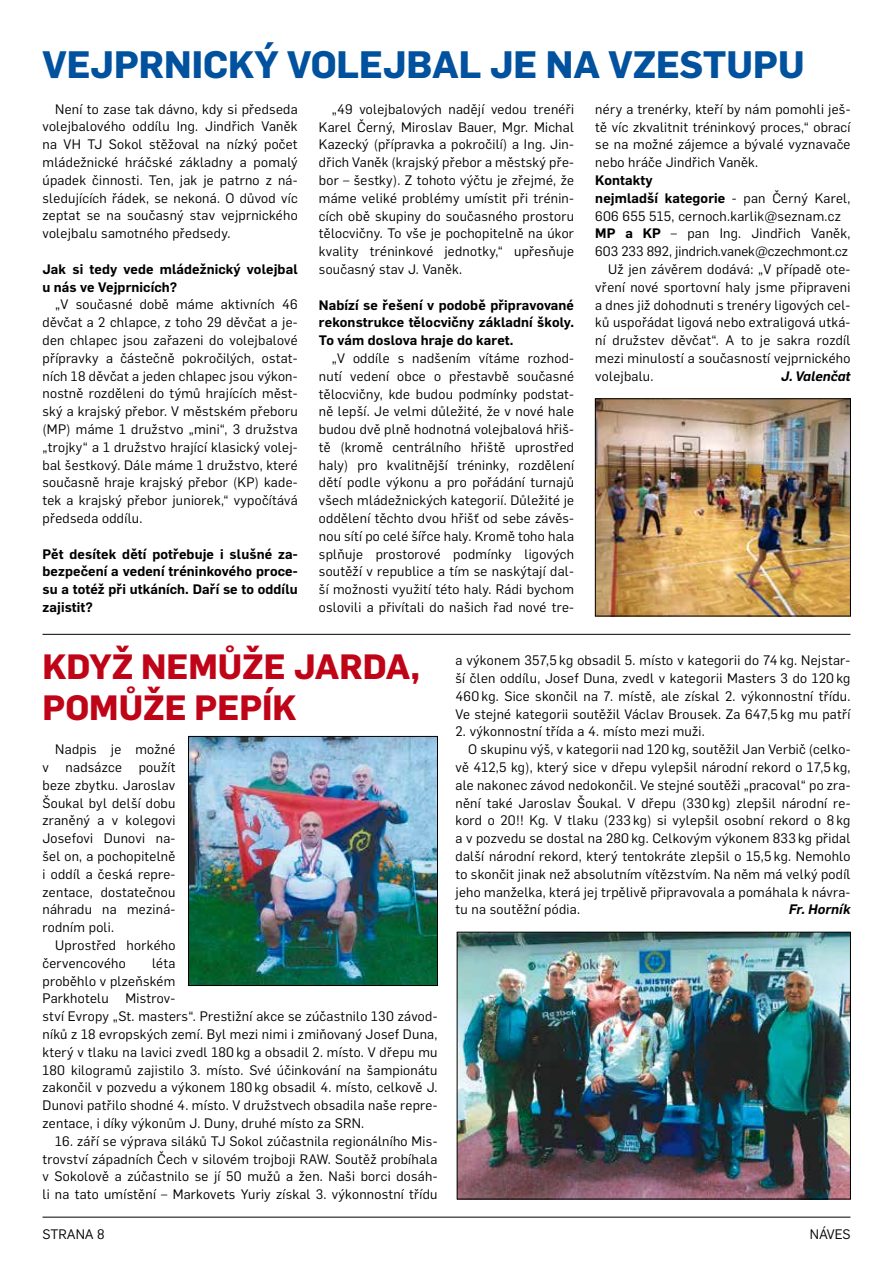
<style>
.page{position:relative;width:893px;height:1263px;background:#fff}
.page>*{position:absolute;margin:0;border:0;box-sizing:border-box;transform-origin:0 0}
.t1{font:700 37.5px "Flama";color:#00519e}
.t2{font:700 34.5px/41.4px "Flama";color:#c00418}
.t3{font:13.5px/17.9px "Flama";letter-spacing:.02em;color:#000;text-align:justify}
.t4{font:600 13.5px/17.9px "Flama";letter-spacing:.01em;color:#000;text-align:justify}
.t5{font:13.5px "Flama";color:#000}
.t6{font:italic 600 13.5px "Flama";color:#000}
.s1{font-weight:400}
.s2{font-weight:600}
</style>
<div class="page">
<hr style="left:43px;top:1217px;width:807px;height:1px;background:#000">
<img style="left:597px;top:400px;width:252px;height:214px">
<div style="left:595px;top:398px;width:256px;height:218px;border:1px solid #000"></div>
<hr style="left:43px;top:634px;width:807px;height:1px;background:#000">
<img style="left:190px;top:738px;width:246px;height:246px">
<div style="left:188px;top:736px;width:250px;height:250px;border:1px solid #000"></div>
<img style="left:459px;top:934px;width:390px;height:263px">
<div style="left:457px;top:932px;width:394px;height:267px;border:1px solid #000"></div>
<h1 class="t1" style="left:43px;top:38px;width:764px">VEJPRNICKÝ VOLEJBAL JE NA VZESTUPU</h1>
<p class="t3" style="left:43px;top:99px;width:257px;text-indent:13px">Není to zase tak dávno, kdy si předseda volejbalového oddílu Ing. Jindřich Vaněk na VH TJ Sokol stěžoval na nízký počet mládežnické hráčské základny a pomalý úpadek činnosti. Ten, jak je patrno z ná&shy;sledujících řádek, se nekoná. O důvod víc zeptat se na současný stav vejprnického volejbalu samotného předsedy.</p>
<p class="t4" style="left:43px;top:259px;width:257px">Jak si tedy vede mládežnický volejbal u nás ve Vejprnicích?</p>
<p class="t3" style="left:43px;top:295px;width:257px;text-indent:13px">„V současné době máme aktivních 46 děvčat a 2 chlapce, z toho 29 děvčat a je&shy;den chlapec jsou zařazeni do volejbalové přípravky a částečně pokročilých, ostat&shy;ních 18 děvčat a jeden chlapec jsou výkon&shy;nostně rozděleni do týmů hrajících měst&shy;ský a krajský přebor. V městském přeboru (MP) máme 1 družstvo „mini“, 3 družstva „trojky“ a 1 družstvo hrající klasický volej&shy;bal šestkový. Dále máme 1 družstvo, které současně hraje krajský přebor (KP) kade&shy;tek a krajský přebor juniorek,“ vypočítává předseda oddílu.</p>
<p class="t4" style="left:43px;top:544px;width:257px">Pět desítek dětí potřebuje i slušné za&shy;bezpečení a vedení tréninkového proce&shy;su a totéž při utkáních. Daří se to oddílu zajistit?</p>
<p class="t3" style="left:319px;top:99px;width:257px;text-indent:13px">„49 volejbalových nadějí vedou trenéři Karel Černý, Miroslav Bauer, Mgr. Michal Kazecký (přípravka a pokročilí) a Ing. Jin&shy;dřich Vaněk (krajský přebor a městský pře&shy;bor – šestky). Z tohoto výčtu je zřejmé, že máme veliké problémy umístit při trénin&shy;cích obě skupiny do současného prostoru tělocvičny. To vše je pochopitelně na úkor kvality tréninkové jednotky,“ upřesňuje současný stav J. Vaněk.</p>
<p class="t4" style="left:319px;top:295px;width:257px">Nabízí se řešení v podobě připravované rekonstrukce tělocvičny základní školy.<br>To vám doslova hraje do karet.</p>
<p class="t3" style="left:319px;top:348px;width:257px;text-indent:13px">„V oddíle s nadšením vítáme rozhod&shy;nutí vedení obce o přestavbě současné tělocvičny, kde budou podmínky podstat&shy;ně lepší. Je velmi důležité, že v nové hale budou dvě plně hodnotná volejbalová hřiš&shy;tě (kromě centrálního hřiště uprostřed haly) pro kvalitnější tréninky, rozdělení dětí podle výkonu a pro pořádání turnajů všech mládežnických kategorií. Důležité je oddělení těchto dvou hřišť od sebe závěs&shy;nou sítí po celé šířce haly. Kromě toho hala splňuje prostorové podmínky ligových soutěží v republice a tím se naskýtají dal&shy;ší možnosti využití této haly. Rádi bychom oslovili a přivítali do našich řad nové tre-</p>
<p class="t3" style="left:595px;top:99px;width:257px">néry a trenérky, kteří by nám pomohli ješ&shy;tě víc zkvalitnit tréninkový proces,“ obrací se na možné zájemce a bývalé vyznavače nebo hráče Jindřich Vaněk.</p>
<p class="t4" style="left:595px;top:170px;width:59px">Kontakty</p>
<p class="t4" style="left:595px;top:188px;width:257px">nejmladší kategorie <span class="s1">- pan Černý Karel,</span></p>
<p class="t3" style="left:595px;top:206px;width:247px">606 655 515, cernoch.karlik@seznam.cz</p>
<p class="t3" style="left:595px;top:224px;width:257px"><span class="s2">MP a KP</span> – pan Ing. Jindřich Vaněk,</p>
<p class="t5" style="left:595px;top:242px;width:254px">603 233 892, jindrich.vanek@czechmont.cz</p>
<p class="t3" style="left:608px;top:259px;width:244px">Už jen závěrem dodává: „V případě ote-</p>
<p class="t3" style="left:595px;top:277px;width:257px">vření nové sportovní haly jsme připraveni</p>
<p class="t3" style="left:595px;top:295px;width:257px">a dnes již dohodnuti s trenéry ligových cel-</p>
<p class="t3" style="left:595px;top:313px;width:257px">ků uspořádat ligová nebo extraligová utká-</p>
<p class="t3" style="left:595px;top:331px;width:257px">ní družstev děvčat“. A to je sakra rozdíl</p>
<p class="t3" style="left:595px;top:348px;width:257px">mezi minulostí a současností vejprnického</p>
<p class="t3" style="left:595px;top:366px;width:60px">volejbalu.</p>
<p class="t6" style="left:781px;top:366px;width:71px">J. Valenčat</p>
<h2 class="t2" style="left:43px;top:643px;width:379px">KDYŽ NEMŮŽE JARDA,<br>POMŮŽE PEPÍK</h2>
<p class="t3" style="left:455px;top:651px;width:396px">a výkonem 357,5 kg obsadil 5. místo v kategorii do 74 kg. Nejstar&shy;ší člen oddílu, Josef Duna, zvedl v kategorii Masters 3 do 120 kg 460 kg. Sice skončil na 7. místě, ale získal 2. výkonnostní třídu.<br>Ve stejné kategorii soutěžil Václav Brousek. Za 647,5 kg mu patří</p>
<p class="t3" style="left:455px;top:722px;width:251px">2. výkonnostní třída a 4. místo mezi muži.</p>
<p class="t3" style="left:468px;top:740px;width:384px">O skupinu výš, v kategorii nad 120 kg, soutěžil Jan Verbič (celko-</p>
<p class="t3" style="left:455px;top:757px;width:396px">vě 412,5 kg), který sice v dřepu vylepšil národní rekord o 17,5 kg,</p>
<p class="t3" style="left:455px;top:775px;width:396px">ale nakonec závod nedokončil. Ve stejné soutěži „pracoval“ po zra-</p>
<p class="t3" style="left:455px;top:793px;width:396px">nění také Jaroslav Šoukal. V dřepu (330 kg) zlepšil národní re-</p>
<p class="t3" style="left:455px;top:811px;width:396px">kord o 20!! Kg. V tlaku (233 kg) si vylepšil osobní rekord o 8 kg</p>
<p class="t3" style="left:455px;top:829px;width:396px">a v pozvedu se dostal na 280 kg. Celkovým výkonem 833 kg přidal</p>
<p class="t3" style="left:455px;top:846px;width:396px">další národní rekord, který tentokráte zlepšil o 15,5 kg. Nemohlo</p>
<p class="t3" style="left:455px;top:864px;width:396px">to skončit jinak než absolutním vítězstvím. Na něm má velký podíl</p>
<p class="t3" style="left:455px;top:882px;width:396px">jeho manželka, která jej trpělivě připravovala a pomáhala k návra-</p>
<p class="t3" style="left:455px;top:900px;width:126px">tu na soutěžní pódia.</p>
<p class="t6" style="left:789px;top:900px;width:63px">Fr. Horník</p>
<p class="t3" style="left:43px;top:740px;width:134px;text-indent:13px">Nadpis je možné v nadsázce použít beze zbytku. Jaroslav Šoukal byl delší dobu zraněný a v kolegovi Josefovi Dunovi na&shy;šel on, a pochopitelně i oddíl a česká repre&shy;zentace, dostatečnou náhradu na meziná&shy;rodním poli.</p>
<p class="t3" style="left:43px;top:935px;width:134px;text-indent:13px">Uprostřed horkého červencového</p>
<p class="t3" style="left:43px;top:953px;width:396px;text-align:left;text-indent:110px">léta<br>proběhlo v plzeňském<br>Parkhotelu Mistrov-<br>ství Evropy „St. masters“. Prestižní akce se zúčastnilo 130 závod&shy;níků z 18 evropských zemí. Byl mezi nimi i zmiňovaný Josef Duna, který v tlaku na lavici zvedl 180 kg a obsadil 2. místo. V dřepu mu 180 kilogramů zajistilo 3. místo. Své účinkování na šampionátu zakončil v pozvedu a výkonem 180 kg obsadil 4. místo, celkově J.<br>Dunovi patřilo shodné 4. místo. V družstvech obsadila naše repre&shy;zentace, i díky výkonům J. Duny, druhé místo za SRN.</p>
<p class="t3" style="left:43px;top:1131px;width:396px;text-indent:13px">16. září se výprava siláků TJ Sokol zúčastnila regionálního Mis&shy;trovství západních Čech v silovém trojboji RAW. Soutěž probíhala v Sokolově a zúčastnilo se jí 50 mužů a žen. Naši borci dosáh&shy;li na tato umístění – Markovets Yuriy získal 3. výkonnostní třídu</p>
<p class="t3" style="left:43px;top:1224px;width:63px">STRANA 8</p>
<p class="t3" style="left:810px;top:1224px;width:42px">NÁVES</p>
</div>
